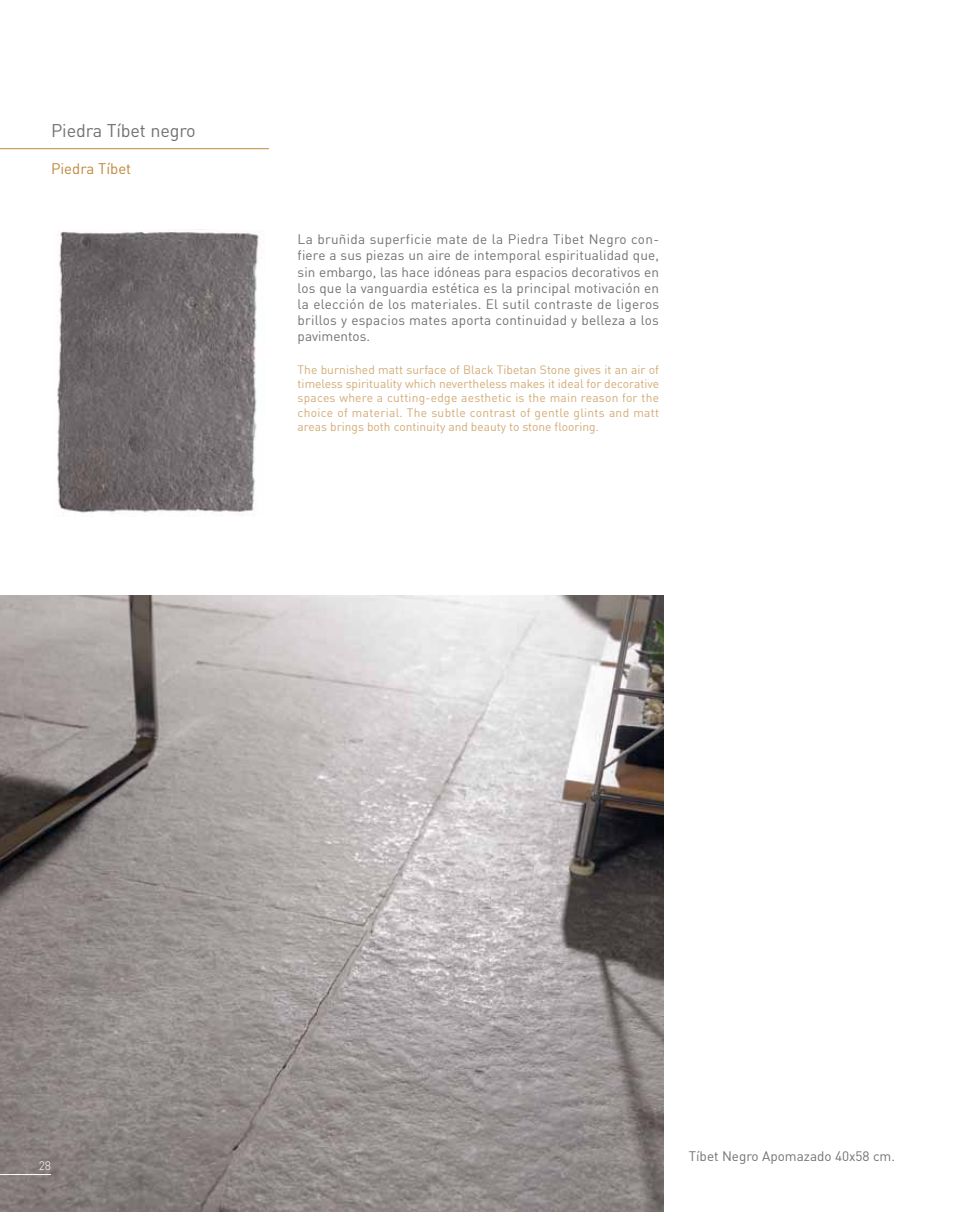
<style>
.page{position:relative;width:978px;height:1212px;background:#fff}
.page>*{position:absolute;margin:0;border:0;box-sizing:border-box;transform-origin:0 0}
.t1{font:18px "DIN";letter-spacing:-.01em;color:#707172}
.t2{font:15px "DIN";color:#bf883b}
.t3{font:13.5px/16.2px "DIN";color:#707172;text-align:justify}
.t4{font:12px/14.4px "DIN";color:#d2ab76;text-align:justify}
.t5{font:300 12px "DIN";color:#fff}
</style>
<div class="page">
<hr style="left:0;top:148px;width:269px;height:1px;background:#bf883b">
<img style="left:0;top:595px;width:663px;height:617px">
<img style="left:57px;top:231px;width:202px;height:286px">
<hr style="left:0;top:1174px;width:51px;height:1px;background:#fff">
<h1 class="t1" style="left:51px;top:119px;width:146px">Piedra Tíbet negro</h1>
<p class="t2" style="left:51px;top:159px;width:82px">Piedra Tíbet</p>
<p class="t3" style="left:298px;top:231px;width:363px">La bruñida superficie mate de la Piedra Tibet Negro con&shy;fiere a sus piezas un aire de intemporal espiritualidad que, sin embargo, las hace idóneas para espacios decorativos en los que la vanguardia estética es la principal motivación en la elección de los materiales. El sutil contraste de ligeros brillos y espacios mates aporta continuidad y belleza a los pavimentos.</p>
<p class="t4" style="left:298px;top:362px;width:363px">The burnished matt surface of Black Tibetan Stone gives it an air of timeless spirituality which nevertheless makes it ideal for decorative spaces where a cutting-edge aesthetic is the main reason for the choice of material. The subtle contrast of gentle glints and matt areas brings both continuity and beauty to stone flooring.</p>
<p class="t5" style="left:39px;top:1158px;width:14px">28</p>
<p class="t3" style="left:689px;top:1148px;width:208px">Tíbet Negro Apomazado 40x58 cm.</p>
</div>
